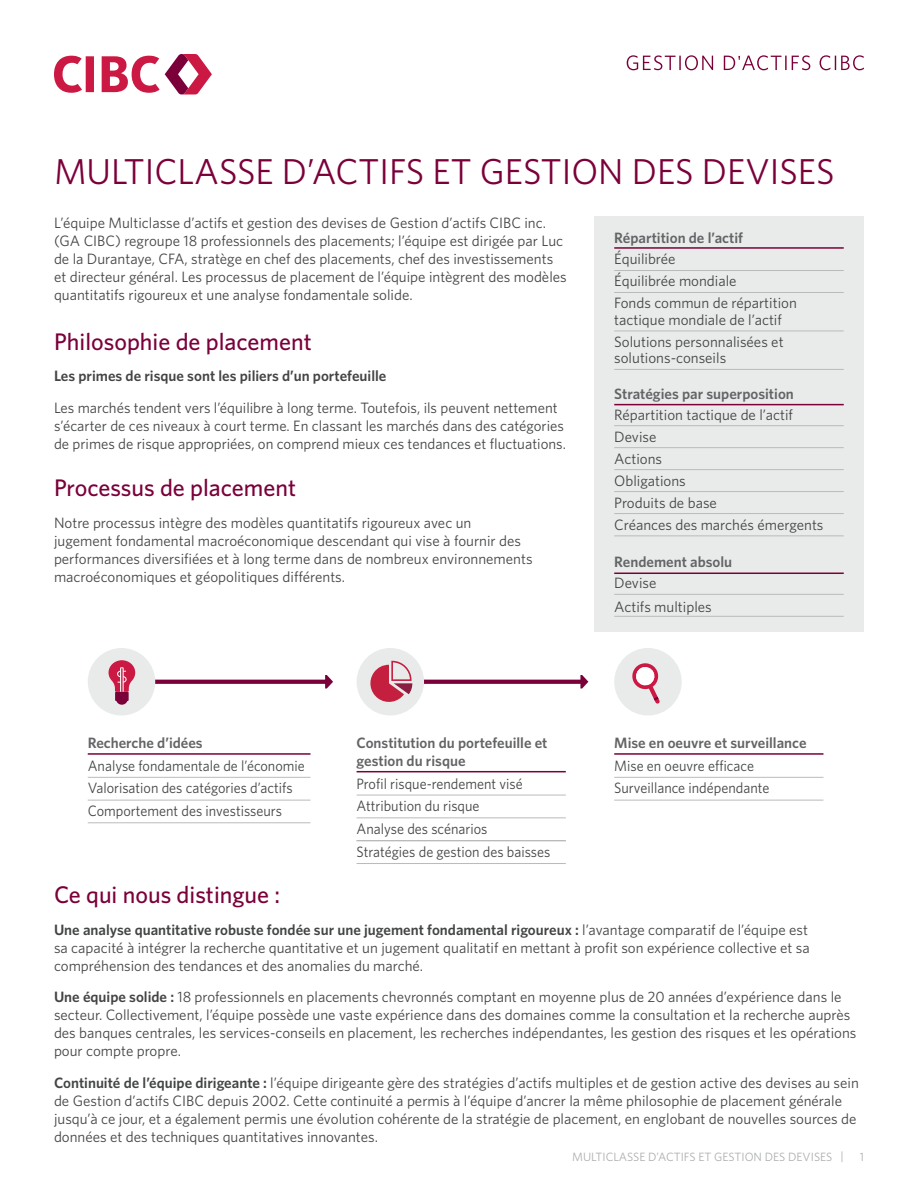
<style>
.page{position:relative;width:918px;height:1188px;background:#fff}
.page>*{position:absolute;margin:0;border:0;box-sizing:border-box;transform-origin:0 0}
.Header_H1{font:36px "Whitney";color:#7b003a}
.Subheader_H2{font:500 24px "Whitney";color:#7b003a}
.Body_P{font:15px/18px "Whitney";color:#434444}
.Body_P-2{font:15px "Whitney";color:#434444;scale:.95 1}
.Subheader_H3{font:600 15px/18px "Whitney";color:#636466}
.Subheader_H2_3{font:600 15px "Whitney";color:#636466}
.Body_P-3{font:600 15px "Whitney";color:#434444}
.t1{font:12px "Whitney";color:#acaeb1}
.s1{font-weight:600}
</style>
<div class="page">
<div style="left:594px;top:216px;width:270px;height:416px;background:#e9ebea"></div>
<svg style="left:627px;top:55px;width:86px;height:15px"></svg>
<svg style="left:724px;top:55px;width:86px;height:15px"></svg>
<svg style="left:820px;top:55px;width:44px;height:15px"></svg>
<svg style="left:54px;top:54px;width:158px;height:40px"></svg>
<svg style="left:154px;top:675px;width:179px;height:13px"></svg>
<div style="left:88px;top:648px;width:67px;height:68px;background:#e9ebea;border-radius:50%"></div>
<svg style="left:108px;top:660px;width:27px;height:45px"></svg>
<div style="left:357px;top:648px;width:67px;height:68px;background:#e9ebea;border-radius:50%"></div>
<svg style="left:370px;top:660px;width:218px;height:42px"></svg>
<div style="left:614px;top:648px;width:68px;height:67px;background:#e9ebea;border-radius:50%"></div>
<svg style="left:632px;top:663px;width:28px;height:41px"></svg>
<hr style="left:614px;top:404px;width:230px;height:1px;background:#7b003a">
<hr style="left:614px;top:573px;width:230px;height:1px;background:#7b003a">
<hr style="left:614px;top:247px;width:230px;height:2px;background:#7b003a">
<hr style="left:614px;top:425px;width:230px;height:1px;background:#b9bbbb">
<hr style="left:614px;top:594px;width:230px;height:1px;background:#b9bbbb">
<hr style="left:614px;top:270px;width:230px;height:1px;background:#b9bbbb">
<hr style="left:614px;top:447px;width:230px;height:1px;background:#b9bbbb">
<hr style="left:614px;top:616px;width:230px;height:1px;background:#b9bbbb">
<hr style="left:614px;top:292px;width:230px;height:1px;background:#b9bbbb">
<hr style="left:614px;top:469px;width:230px;height:1px;background:#b9bbbb">
<hr style="left:614px;top:331px;width:230px;height:1px;background:#b9bbbb">
<hr style="left:614px;top:491px;width:230px;height:1px;background:#b9bbbb">
<hr style="left:614px;top:369px;width:230px;height:1px;background:#b9bbbb">
<hr style="left:614px;top:513px;width:230px;height:1px;background:#b9bbbb">
<hr style="left:614px;top:536px;width:230px;height:1px;background:#b9bbbb">
<hr style="left:88px;top:753px;width:222px;height:2px;background:#7b003a">
<hr style="left:614px;top:753px;width:210px;height:2px;background:#7b003a">
<hr style="left:88px;top:777px;width:222px;height:1px;background:#b9bbbb">
<hr style="left:614px;top:777px;width:210px;height:1px;background:#b9bbbb">
<hr style="left:88px;top:800px;width:222px;height:1px;background:#b9bbbb">
<hr style="left:614px;top:800px;width:210px;height:1px;background:#b9bbbb">
<hr style="left:88px;top:822px;width:222px;height:1px;background:#b9bbbb">
<hr style="left:357px;top:771px;width:209px;height:1px;background:#7b003a">
<hr style="left:357px;top:795px;width:209px;height:1px;background:#b9bbbb">
<hr style="left:357px;top:817px;width:209px;height:1px;background:#b9bbbb">
<hr style="left:357px;top:840px;width:209px;height:1px;background:#b9bbbb">
<hr style="left:357px;top:863px;width:209px;height:1px;background:#b9bbbb">
<h1 class="Header_H1" style="left:54px;top:148px;width:782px">MULTICLASSE D’ACTIFS ET GESTION DES DEVISES</h1>
<p class="Body_P" style="left:54px;top:213px;width:514px">L’équipe Multiclasse d’actifs et gestion des devises de Gestion d’actifs CIBC inc. (GA CIBC) regroupe 18 professionnels des placements; l’équipe est dirigée par Luc de la Durantaye, CFA, stratège en chef des placements, chef des investissements et directeur général. Les processus de placement de l’équipe intègrent des modèles quantitatifs rigoureux et une analyse fondamentale solide.</p>
<h2 class="Subheader_H2_3" style="left:614px;top:228px;width:130px">Répartition de l’actif</h2>
<p class="Body_P" style="left:614px;top:250px;width:63px">Équilibrée</p>
<p class="Body_P" style="left:614px;top:272px;width:124px">Équilibrée mondiale</p>
<p class="Body_P" style="left:614px;top:294px;width:184px;line-height:16.5px">Fonds commun de répartition tactique mondiale de l’actif</p>
<p class="Body_P" style="left:614px;top:333px;width:171px;line-height:16.5px">Solutions personnalisées et solutions-conseils</p>
<h2 class="Subheader_H2_3" style="left:614px;top:384px;width:181px">Stratégies par superposition</h2>
<p class="Body_P" style="left:614px;top:406px;width:180px">Répartition tactique de l’actif</p>
<p class="Body_P" style="left:614px;top:428px;width:44px">Devise</p>
<p class="Body_P" style="left:614px;top:450px;width:49px">Actions</p>
<p class="Body_P" style="left:614px;top:471px;width:73px">Obligations</p>
<p class="Body_P" style="left:614px;top:493px;width:104px">Produits de base</p>
<p class="Body_P" style="left:614px;top:515px;width:211px">Créances des marchés émergents</p>
<h2 class="Subheader_H2_3" style="left:614px;top:552px;width:120px">Rendement absolu</h2>
<p class="Body_P" style="left:614px;top:574px;width:44px">Devise</p>
<p class="Body_P" style="left:614px;top:597px;width:99px">Actifs multiples</p>
<h2 class="Subheader_H2" style="left:54px;top:326px;width:259px">Philosophie de placement</h2>
<p class="Body_P-3" style="left:54px;top:366px;width:334px">Les primes de risque sont les piliers d’un portefeuille</p>
<p class="Body_P" style="left:54px;top:398px;width:514px">Les marchés tendent vers l’équilibre à long terme. Toutefois, ils peuvent nettement s’écarter de ces niveaux à court terme. En classant les marchés dans des catégories de primes de risque appropriées, on comprend mieux ces tendances et fluctuations.</p>
<h2 class="Subheader_H2" style="left:54px;top:472px;width:244px">Processus de placement</h2>
<p class="Body_P" style="left:54px;top:513px;width:480px">Notre processus intègre des modèles quantitatifs rigoureux avec un jugement fondamental macroéconomique descendant qui vise à fournir des performances diversifiées et à long terme dans de nombreux environnements macroéconomiques et géopolitiques différents.</p>
<h3 class="Subheader_H3" style="left:88px;top:733px;width:117px">Recherche d’idées</h3>
<p class="Body_P-2" style="left:88px;top:755px;width:230px">Analyse fondamentale de l’économie</p>
<p class="Body_P-2" style="left:88px;top:778px;width:217px">Valorisation des catégories d’actifs</p>
<p class="Body_P-2" style="left:88px;top:801px;width:206px">Comportement des investisseurs</p>
<h3 class="Subheader_H3" style="left:357px;top:733px;width:192px">Constitution du portefeuille et gestion du risque</h3>
<p class="Body_P-2" style="left:357px;top:773px;width:177px">Profil risque-rendement visé</p>
<p class="Body_P-2" style="left:357px;top:796px;width:131px">Attribution du risque</p>
<p class="Body_P-2" style="left:357px;top:819px;width:139px">Analyse des scénarios</p>
<p class="Body_P-2" style="left:357px;top:842px;width:206px">Stratégies de gestion des baisses</p>
<h3 class="Subheader_H3" style="left:614px;top:733px;width:194px">Mise en oeuvre et surveillance</h3>
<p class="Body_P-2" style="left:614px;top:755px;width:149px">Mise en oeuvre efficace</p>
<p class="Body_P-2" style="left:614px;top:778px;width:165px">Surveillance indépendante</p>
<h2 class="Subheader_H2" style="left:54px;top:879px;width:228px">Ce qui nous distingue :</h2>
<p class="Body_P" style="left:54px;top:920px;width:757px;text-align:justify"><span class="s1">Une analyse quantitative robuste fondée sur une jugement fondamental rigoureux :</span> l’avantage comparatif de l’équipe est sa capacité à intégrer la recherche quantitative et un jugement qualitatif en mettant à profit son expérience collective et sa compréhension des tendances et des anomalies du marché.</p>
<p class="Body_P" style="left:54px;top:988px;width:804px"><span class="s1">Une équipe solide :</span> 18 professionnels en placements chevronnés comptant en moyenne plus de 20 années d’expérience dans le secteur. Collectivement, l’équipe possède une vaste expérience dans des domaines comme la consultation et la recherche auprès des banques centrales, les services-conseils en placement, les recherches indépendantes, les gestion des risques et les opérations pour compte propre.</p>
<p class="Body_P" style="left:54px;top:1073px;width:806px"><span class="s1">Continuité de l’équipe dirigeante :</span> l’équipe dirigeante gère des stratégies d’actifs multiples et de gestion active des devises au sein de Gestion d’actifs CIBC depuis 2002. Cette continuité a permis à l’équipe d’ancrer la même philosophie de placement générale jusqu’à ce jour, et a également permis une évolution cohérente de la stratégie de placement, en englobant de nouvelles sources de données et des techniques quantitatives innovantes.</p>
<p class="t1" style="left:572px;top:1149px;width:273px">MULTICLASSE D’ACTIFS ET GESTION DES DEVISES |</p>
<p class="t1" style="left:860px;top:1149px;width:6px">1</p>
</div>
